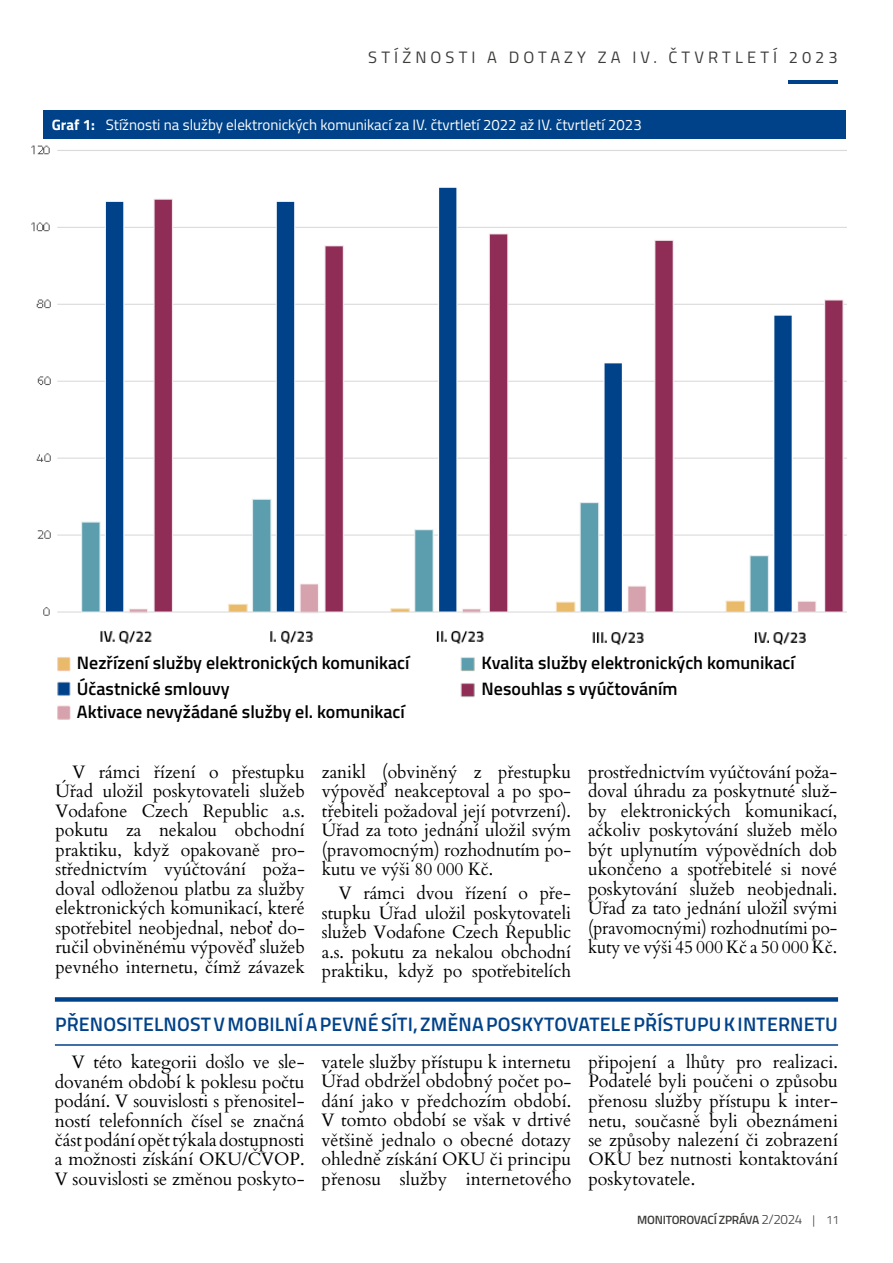
<style>
.page{position:relative;width:893px;height:1263px;background:#fff}
.page>*{position:absolute;margin:0;border:0;box-sizing:border-box;transform-origin:0 0}
.t1{font:600 19.5px "Titillium";letter-spacing:.01em;color:#004289}
.t2{font:18px/19.5px "Cardo";letter-spacing:-.005em;color:#000;text-align:justify}
.t3{font:600 18px/25.3px "Titillium";color:#000}
.t4{font:16.5px "Titillium";letter-spacing:.25em;color:#3c3c3b}
.t5{font:15px "Titillium";color:#fff}
.t6{font:600 12px "Titillium";letter-spacing:-.02em;color:#3c3c3b}
.s1{font-weight:700}
.s2{font-weight:300;font-size:13.5px}
.s3{font-weight:300}
</style>
<div class="page">
<hr style="left:788px;top:80px;width:50px;height:4px;background:#004289">
<div style="left:43px;top:110px;width:803px;height:29px;background:#004289"></div>
<img style="left:31px;top:145px;width:815px;height:574px">
<div style="left:55px;top:997px;width:783px;height:5px;background:#004289"></div>
<hr style="left:55px;top:1044px;width:783px;height:2px;background:#004289">
<p class="t4" style="left:368px;top:46px;width:471px">STÍŽNOSTI A DOTAZY ZA IV. ČTVRTLETÍ 2023</p>
<p class="t5" style="left:52px;top:114px;width:591px"><span class="s1">Graf 1:</span> Stížnosti na služby elektronických komunikací za IV. čtvrtletí 2022 až IV. čtvrtletí 2023</p>
<p class="t3" style="left:77px;top:649px;width:334px">Nezřízení služby elektronických komunikací<br>Účastnické smlouvy</p>
<p class="t3" style="left:77px;top:698px;width:329px">Aktivace nevyžádané služby el. komunikací</p>
<p class="t3" style="left:482px;top:649px;width:315px">Kvalita služby elektronických komunikací<br>Nesouhlas s vyúčtováním</p>
<p class="t2" style="left:56px;top:761px;width:251px;text-indent:17px">V rámci řízení o přestupku Úřad uložil poskytovateli služeb Vodafone Czech Republic a.s. pokutu za nekalou obchodní praktiku, když opakovaně pro&shy;střednictvím vyúčtování poža&shy;doval odloženou platbu za služby elektronických komunikací, které spotřebitel neobjednal, neboť do&shy;ručil obviněnému výpověď služeb pevného internetu, čímž závazek</p>
<p class="t2" style="left:322px;top:761px;width:251px">zanikl (obviněný z přestupku výpověď neakceptoval a po spo&shy;třebiteli požadoval její potvrzení).<br>Úřad za toto jednání uložil svým (pravomocným) rozhodnutím po&shy;kutu ve výši 80 000 Kč.</p>
<p class="t2" style="left:322px;top:882px;width:251px;text-indent:17px">V rámci dvou řízení o pře&shy;stupku Úřad uložil poskytovateli služeb Vodafone Czech Republic a.s. pokutu za nekalou obchodní praktiku, když po spotřebitelích</p>
<p class="t2" style="left:588px;top:761px;width:251px">prostřednictvím vyúčtování poža&shy;doval úhradu za poskytnuté služ&shy;by elektronických komunikací, ačkoliv poskytování služeb mělo být uplynutím výpovědních dob ukončeno a spotřebitelé si nové poskytování služeb neobjednali.<br>Úřad za tato jednání uložil svými (pravomocnými) rozhodnutími po&shy;kuty ve výši 45 000 Kč a 50 000 Kč.</p>
<p class="t1" style="left:55px;top:1010px;width:784px">PŘENOSITELNOST VMOBILNÍ APEVNÉ SÍTI, ZMĚNA POSKYTOVATELE PŘÍSTUPU KINTERNETU</p>
<p class="t2" style="left:55px;top:1051px;width:251px;text-indent:17px">V této kategorii došlo ve sle&shy;dovaném období k poklesu počtu podání. V souvislosti s přenositel&shy;ností telefonních čísel se značná část podání opět týkala dostupnosti a možnosti získání OKU/ČVOP.<br>V souvislosti se změnou poskyto-</p>
<p class="t2" style="left:322px;top:1051px;width:251px">vatele služby přístupu k internetu Úřad obdržel obdobný počet po&shy;dání jako v předchozím období.<br>V tomto období se však v drtivé většině jednalo o obecné dotazy ohledně získání OKU či principu přenosu služby internetového</p>
<p class="t2" style="left:588px;top:1051px;width:251px">připojení a lhůty pro realizaci.<br>Podatelé byli poučeni o způsobu přenosu služby přístupu k inter&shy;netu, současně byli obeznámeni se způsoby nalezení či zobrazení OKU bez nutnosti kontaktování poskytovatele.</p>
<p class="t6" style="left:637px;top:1211px;width:203px">MONITOROVACÍ ZPRÁVA <span class="s2">2/2024</span> <span class="s3">| 11</span></p>
</div>
